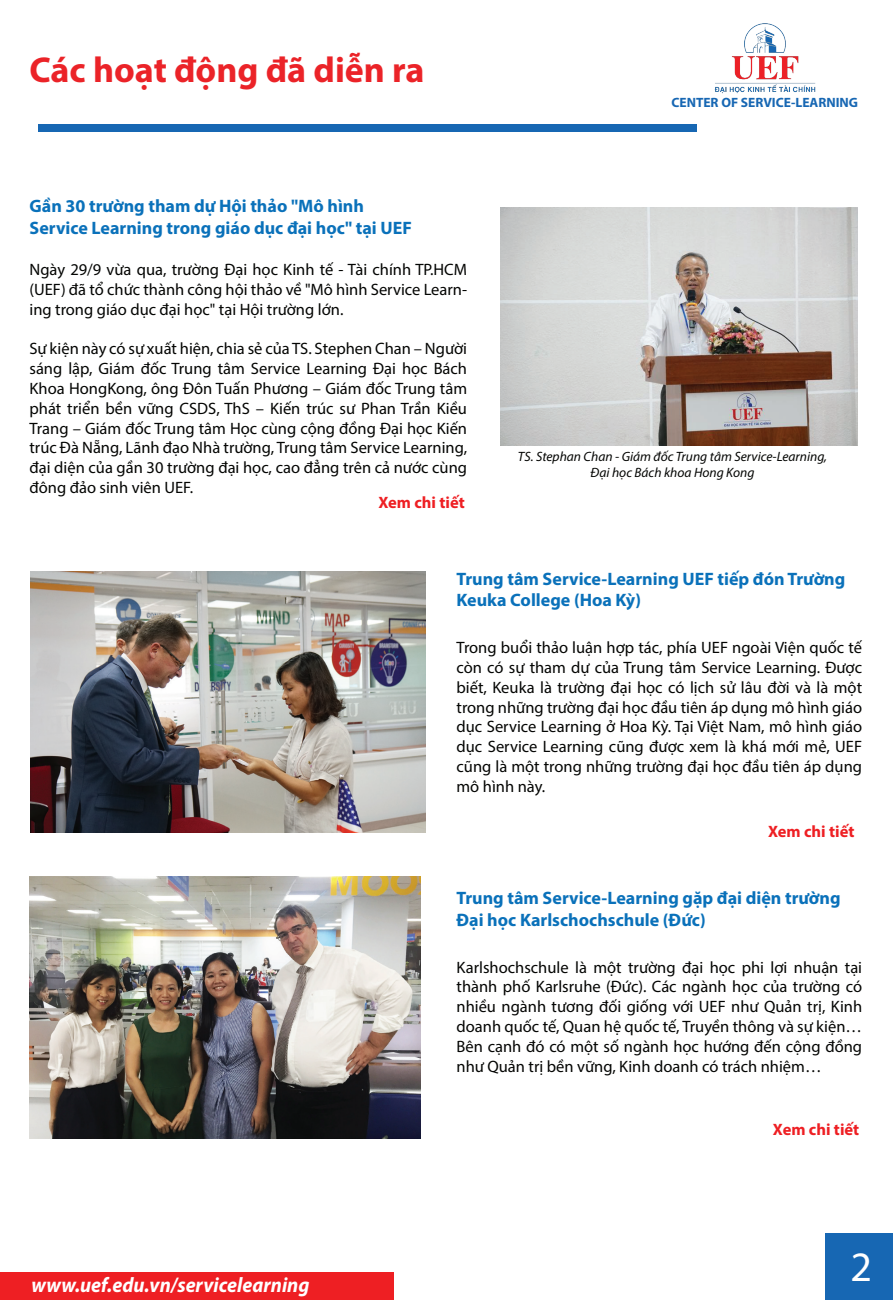
<style>
.page{position:relative;width:893px;height:1300px;background:#fff}
.page>*{position:absolute;margin:0;border:0;box-sizing:border-box;transform-origin:0 0}
.t1{font:42px "Myriad Pro";color:#fff}
.t2{font:700 36px "Myriad Pro";color:#eb2328}
.t3{font:italic 700 21px "Myriad Pro";color:#fff;scale:.94 1}
.t4{font:700 18px/21.6px "Myriad Pro";color:#0a71ba}
.t5{font:16.5px/19.8px "Myriad Pro";color:#040503;text-align:justify}
.t6{font:700 16.5px "Myriad Pro";color:#ee1f23}
.t7{font:italic 13.5px/16.2px "Myriad Pro";color:#040503;text-align:center}
.t8{font:700 13.5px "Myriad Pro";color:#1767b3}
</style>
<div class="page">
<div style="left:38px;top:124px;width:659px;height:8px;background:#1767b3"></div>
<img style="left:714px;top:23px;width:102px;height:71px">
<div style="left:826px;top:1233px;width:67px;height:67px;background:#1767b3"></div>
<div style="left:0;top:1272px;width:394px;height:28px;background:#ee1f23"></div>
<img style="left:500px;top:208px;width:357px;height:237px">
<img style="left:31px;top:572px;width:394px;height:260px">
<img style="left:30px;top:876px;width:391px;height:262px">
<h2 class="t2" style="left:29px;top:46px;width:397px">Các hoạt động đã diễn ra</h2>
<p class="t4" style="left:30px;top:195px;width:384px">Gần 30 trường tham dự Hội thảo "Mô hình<br>Service Learning trong giáo dục đại học" tại UEF</p>
<p class="t5" style="left:30px;top:259px;width:439px">Ngày 29/9 vừa qua, trường Đại học Kinh tế - Tài chính TP.HCM (UEF) đã tổ chức thành công hội thảo về "Mô hình Service Learn&shy;ing trong giáo dục đại học" tại Hội trường lớn.</p>
<p class="t5" style="left:30px;top:339px;width:439px">Sự kiện này có sự xuất hiện, chia sẻ của TS. Stephen Chan – Người sáng lập, Giám đốc Trung tâm Service Learning Đại học Bách Khoa HongKong, ông Đôn Tuấn Phương – Giám đốc Trung tâm phát triển bền vững CSDS, ThS – Kiến trúc sư Phan Trần Kiều Trang – Giám đốc Trung tâm Học cùng cộng đồng Đại học Kiến trúc Đà Nẵng, Lãnh đạo Nhà trường, Trung tâm Service Learning, đại diện của gần 30 trường đại học, cao đẳng trên cả nước cùng đông đảo sinh viên UEF.</p>
<p class="t6" style="left:378px;top:492px;width:88px">Xem chi tiết</p>
<p class="t8" style="left:671px;top:93px;width:188px">CENTER OF SERVICE-LEARNING</p>
<p class="t7" style="left:518px;top:448px;width:311px">TS. Stephan Chan - Giám đốc Trung tâm Service-Learning,<br>Đại học Bách khoa Hong Kong</p>
<p class="t4" style="left:457px;top:567px;width:390px">Trung tâm Service-Learning UEF tiếp đón Trường<br>Keuka College (Hoa Kỳ)</p>
<p class="t5" style="left:457px;top:637px;width:407px">Trong buổi thảo luận hợp tác, phía UEF ngoài Viện quốc tế còn có sự tham dự của Trung tâm Service Learning. Được biết, Keuka là trường đại học có lịch sử lâu đời và là một trong những trường đại học đầu tiên áp dụng mô hình giáo dục Service Learning ở Hoa Kỳ. Tại Việt Nam, mô hình giáo dục Service Learning cũng được xem là khá mới mẻ, UEF cũng là một trong những trường đại học đầu tiên áp dụng mô hình này.</p>
<p class="t6" style="left:768px;top:820px;width:88px">Xem chi tiết</p>
<p class="t4" style="left:457px;top:886px;width:386px">Trung tâm Service-Learning gặp đại diện trường<br>Đại học Karlschochschule (Đức)</p>
<p class="t5" style="left:457px;top:957px;width:407px">Karlshochschule là một trường đại học phi lợi nhuận tại thành phố Karlsruhe (Đức). Các ngành học của trường có nhiều ngành tương đối giống với UEF như Quản trị, Kinh doanh quốc tế, Quan hệ quốc tế, Truyền thông và sự kiện… Bên cạnh đó có một số ngành học hướng đến cộng đồng như Quản trị bền vững, Kinh doanh có trách nhiệm…</p>
<p class="t3" style="left:32px;top:1271px;width:297px">www.uef.edu.vn/servicelearning</p>
<p class="t6" style="left:773px;top:1119px;width:88px">Xem chi tiết</p>
<h1 class="t1" style="left:850px;top:1241px;width:23px">2</h1>
</div>
